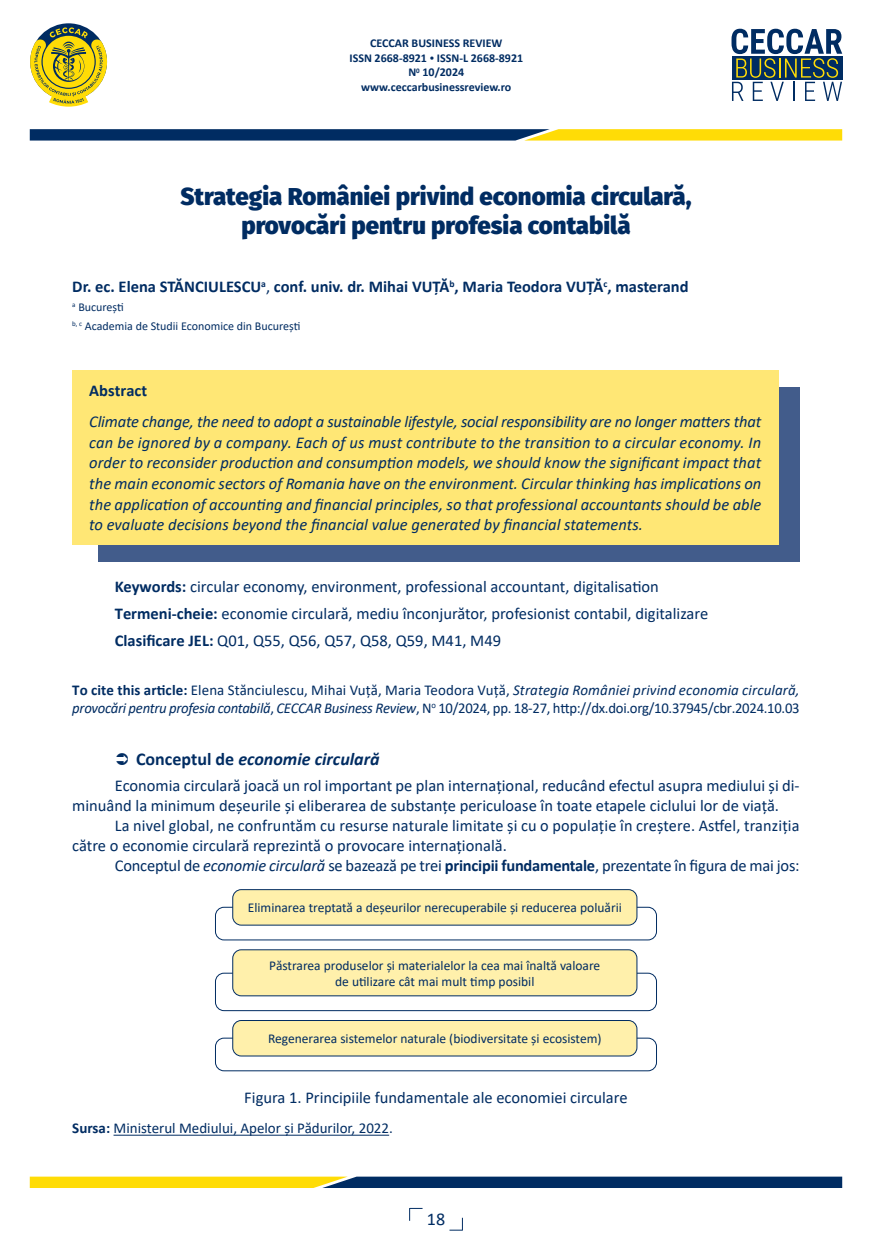
<style>
.page{position:relative;width:872px;height:1255px;background:#fff}
.page>*{position:absolute;margin:0;border:0;box-sizing:border-box;transform-origin:0 0}
.t1{font:900 24px/28.8px "Fira Sans";color:#002c62;text-align:center}
.t2{font:italic 700 18px "Calibri";color:#002c62}
.t3{font:18px "Calibri";color:#002c62}
.t4{font:16.5px/27px "Calibri";color:#002c62}
.t5{font:italic 16.5px/20.5px "Calibri";color:#002c62;text-align:justify}
.t6{font:700 16.5px "Calibri";color:#002c62}
.t7{font:15px/18px "Calibri";color:#002c62}
.t8{font:13.5px/16.2px "Calibri";color:#002c62;text-align:center}
.t9{font:700 12px/14.4px "Calibri";color:#002c62;text-align:center}
.t10{font:12px/18.6px "Calibri";color:#002c62}
.s1{font-size:9px}
.s2{font-weight:400}
.s3{font-weight:700}
.s4{font-style:italic}
.s5{font-style:normal}
</style>
<div class="page">
<svg style="left:409px;top:1207px;width:13px;height:13px"></svg>
<svg style="left:30px;top:27px;width:77px;height:80px"></svg>
<svg style="left:731px;top:29px;width:111px;height:72px"></svg>
<svg style="left:30px;top:129px;width:812px;height:11px;background:#637144"></svg>
<svg style="left:30px;top:1176px;width:812px;height:11px;background:#6a774c"></svg>
<svg style="left:449px;top:1217px;width:14px;height:13px"></svg>
<div style="left:98px;top:386px;width:701px;height:175px;background:#425c8b"></div>
<div style="left:72px;top:370px;width:706px;height:175px;background:#ffe775"></div>
<hr style="left:113px;top:1134px;width:276px;height:1px;background:#002c62">
<div style="left:215px;top:906px;width:442px;height:34px;border:1px solid #002c62;border-radius:9px"></div>
<div style="left:215px;top:1037px;width:442px;height:34px;border:1px solid #002c62;border-radius:9px"></div>
<div style="left:215px;top:972px;width:442px;height:38px;border:1px solid #002c62;border-radius:9px"></div>
<div style="left:233px;top:889px;width:404px;height:36px;background:#fff0ab;border-radius:9px"></div>
<div style="left:232px;top:889px;width:405px;height:36px;border:1px solid #002c62;border-radius:9px"></div>
<div style="left:233px;top:1020px;width:404px;height:35px;background:#fff0ab;border-radius:9px"></div>
<div style="left:232px;top:1020px;width:405px;height:36px;border:1px solid #002c62;border-radius:9px"></div>
<div style="left:233px;top:949px;width:404px;height:46px;background:#fff0ab;border-radius:9px"></div>
<div style="left:232px;top:949px;width:405px;height:47px;border:1px solid #002c62;border-radius:9px"></div>
<p class="t9" style="left:349px;top:36px;width:175px">CECCAR BUSINESS REVIEW<br>ISSN 2668-8921 <span class="s1">•</span> ISSN-L 2668-8921<br>N<sup>0</sup> 10/2024 www.ceccarbusinessreview.ro</p>
<h1 class="t1" style="left:180px;top:180px;width:513px">Strategia României privind economia circulară, provocări pentru profesia contabilă</h1>
<p class="t6" style="left:72px;top:275px;width:618px">Dr. ec. Elena STĂNCIULESCU<sup>a</sup><span class="s2">,</span> conf. univ. dr. Mihai VUȚĂ<sup>b</sup>, Maria Teodora VUȚĂ<sup>c</sup>, masterand</p>
<p class="t10" style="left:72px;top:297px;width:230px"><sup>a</sup> București<br><sup>b,</sup> <sup>c</sup> Academia de Studii Economice din București</p>
<p class="t6" style="left:89px;top:379px;width:59px">Abstract</p>
<p class="t5" style="left:89px;top:411px;width:673px">Climate change, the need to adopt a sustainable lifestyle, social responsibility are no longer matters that can be ignored by a company. Each of us must contribute to the transition to a circular economy. In order to reconsider production and consumption models, we should know the significant impact that the main economic sectors of Romania have on the environment. Circular thinking has implications on the application of accounting and financial principles, so that professional accountants should be able to evaluate decisions beyond the financial value generated by financial statements.</p>
<p class="t4" style="left:115px;top:572px;width:595px"><span class="s3">Keywords:</span> circular economy, environment, professional accountant, digitalisation<br><span class="s3">Termeni-cheie:</span> economie circulară, mediu înconjurător, profesionist contabil, digitalizare<br><span class="s3">Clasificare JEL:</span> Q01, Q55, Q56, Q57, Q58, Q59, M41, M49</p>
<p class="t7" style="left:72px;top:681px;width:729px"><span class="s3">To cite this article:</span> Elena Stănciulescu, Mihai Vuță, Maria Teodora Vuță, <span class="s4">Strategia României privind economia circulară, provocări pentru profesia contabilă</span>, <span class="s4">CECCAR Business Review</span>, N<sup>o</sup> 10/2024, pp. 18-27, http://dx.doi.org/10.37945/cbr.2024.10.03</p>
<p class="t2" style="left:136px;top:746px;width:245px"><span class="s5">Conceptul de</span> economie circulară</p>
<p class="t4" style="left:72px;top:775px;width:727px;line-height:19.8px;text-indent:43px">Economia circulară joacă un rol important pe plan internațional, reducând efectul asupra mediului și di&shy;minuând la minimum deșeurile și eliberarea de substanțe periculoase în toate etapele ciclului lor de viață.</p>
<p class="t4" style="left:72px;top:815px;width:729px;line-height:19.8px;text-indent:43px">La nivel global, ne confruntăm cu resurse naturale limitate și cu o populație în creștere. Astfel, tranziția către o economie circulară reprezintă o provocare internațională.</p>
<p class="t4" style="left:115px;top:851px;width:686px">Conceptul de <span class="s4">economie circulară</span> se bazează pe trei <span class="s3">principii fundamentale</span>, prezentate în figura de mai jos:</p>
<p class="t8" style="left:248px;top:899px;width:375px">Eliminarea treptată a deșeurilor nerecuperabile și reducerea poluării</p>
<p class="t8" style="left:269px;top:956px;width:332px">Păstrarea produselor și materialelor la cea mai înaltă valoare de utilizare cât mai mult timp posibil</p>
<p class="t8" style="left:268px;top:1030px;width:335px">Regenerarea sistemelor naturale (biodiversitate și ecosistem)</p>
<p class="t4" style="left:244px;top:1083px;width:385px">Figura 1. Principiile fundamentale ale economiei circulare</p>
<p class="t7" style="left:72px;top:1119px;width:322px"><span class="s3">Sursa:</span> Ministerul Mediului, Apelor și Pădurilor, 2022.</p>
<p class="t3" style="left:427px;top:1206px;width:20px">18</p>
</div>
